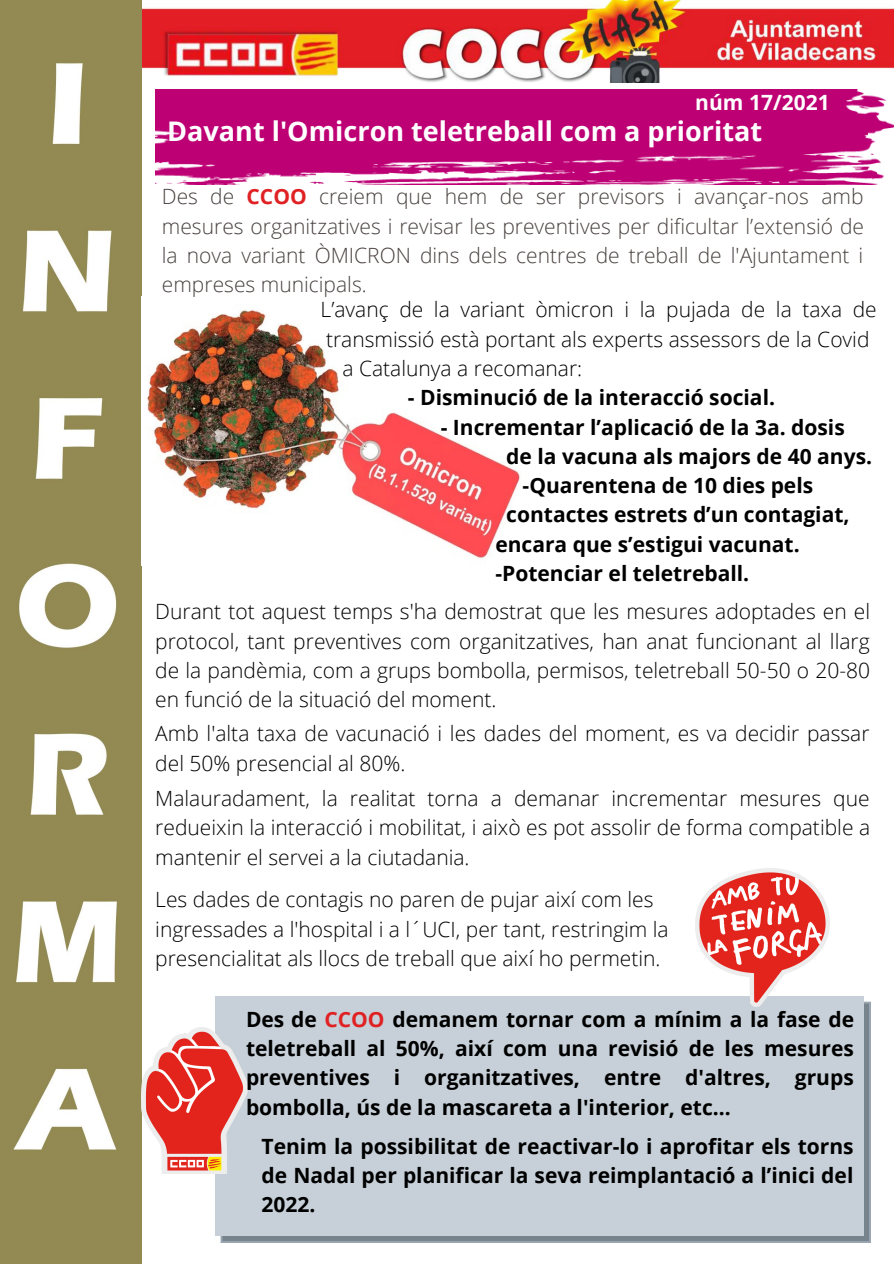
<style>
.page{position:relative;width:894px;height:1264px;background:#fff}
.page>*{position:absolute;margin:0;border:0;box-sizing:border-box;transform-origin:0 0}
.t1{font:700 27px "Open Sans";color:#fff}
.t2{font:300 21px/29.2px "Open Sans";color:#000}
.t3{font:700 21px/29.2px "Open Sans";color:#000;text-align:justify}
.t4{font:300 21px/29.2px "Open Sans";color:#48413f;text-align:justify}
.t5{font:700 21px "Open Sans";color:#fff}
.s1{font-weight:700;color:#e02124}
.s2{color:#e02124}
</style>
<div class="page">
<img style="left:142px;top:0;width:751px;height:82px">
<img style="left:0;top:0;width:142px;height:1263px">
<img style="left:147px;top:309px;width:373px;height:250px">
<svg style="left:220px;top:1001px;width:650px;height:241px;background:#87939c"></svg>
<div style="left:215px;top:996px;width:648px;height:239px;background:#c7d0d8"></div>
<img style="left:142px;top:1027px;width:106px;height:146px">
<img style="left:695px;top:868px;width:134px;height:138px">
<img style="left:155px;top:89px;width:738px;height:95px">
<p class="t5" style="left:695px;top:87px;width:136px">núm 17/2021</p>
<p class="t1" style="left:167px;top:112px;width:596px">Davant l'Omicron teletreball com a prioritat</p>
<p class="t4" style="left:162px;top:182px;width:703px">Des de <span class="s1">CCOO</span> creiem que hem de ser previsors i avançar-nos amb mesures organitzatives i revisar les preventives per dificultar l’extensió de la nova variant ÒMICRON dins dels centres de treball de l'Ajuntament i empreses municipals.</p>
<p class="t2" style="left:320px;top:294px;width:557px">L’avanç de la variant òmicron i la pujada de la taxa de transmissió està portant als experts assessors de la Covid</p>
<p class="t2" style="left:342px;top:353px;width:241px">a Catalunya a recomanar:</p>
<p class="t3" style="left:408px;top:382px;width:368px">- Disminució de la interacció social.</p>
<p class="t3" style="left:440px;top:412px;width:405px">- Incrementar l’aplicació de la 3a. dosis</p>
<p class="t3" style="left:506px;top:441px;width:367px">de la vacuna als majors de 40 anys.</p>
<p class="t3" style="left:522px;top:470px;width:292px">-Quarentena de 10 dies pels</p>
<p class="t3" style="left:506px;top:499px;width:345px">contactes estrets d’un contagiat,</p>
<p class="t3" style="left:495px;top:529px;width:306px">encara que s’estigui vacunat.</p>
<p class="t3" style="left:495px;top:558px;width:255px">-Potenciar el teletreball.</p>
<p class="t2" style="left:155px;top:596px;width:716px;text-align:justify">Durant tot aquest temps s'ha demostrat que les mesures adoptades en el protocol, tant preventives com organitzatives, han anat funcionant al llarg de la pandèmia, com a grups bombolla, permisos, teletreball 50-50 o 20-80 en funció de la situació del moment.</p>
<p class="t2" style="left:155px;top:718px;width:715px">Amb l'alta taxa de vacunació i les dades del moment, es va decidir passar del 50% presencial al 80%.</p>
<p class="t2" style="left:155px;top:783px;width:716px;text-align:justify">Malauradament, la realitat torna a demanar incrementar mesures que redueixin la interacció i mobilitat, i això es pot assolir de forma compatible a mantenir el servei a la ciutadania.</p>
<p class="t2" style="left:155px;top:884px;width:515px">Les dades de contagis no paren de pujar així com les ingressades a l'hospital i a l´UCI, per tant, restringim la presencialitat als llocs de treball que així ho permetin.</p>
<p class="t3" style="left:246px;top:1004px;width:609px">Des de <span class="s2">CCOO</span> demanem tornar com a mínim a la fase de teletreball al 50%, així com una revisió de les mesures preventives i organitzatives, entre d'altres, grups bombolla, ús de la mascareta a l'interior, etc...</p>
<p class="t3" style="left:261px;top:1130px;width:593px">Tenim la possibilitat de reactivar-lo i aprofitar els torns de Nadal per planificar la seva reimplantació a l’inici del 2022.</p>
</div>
